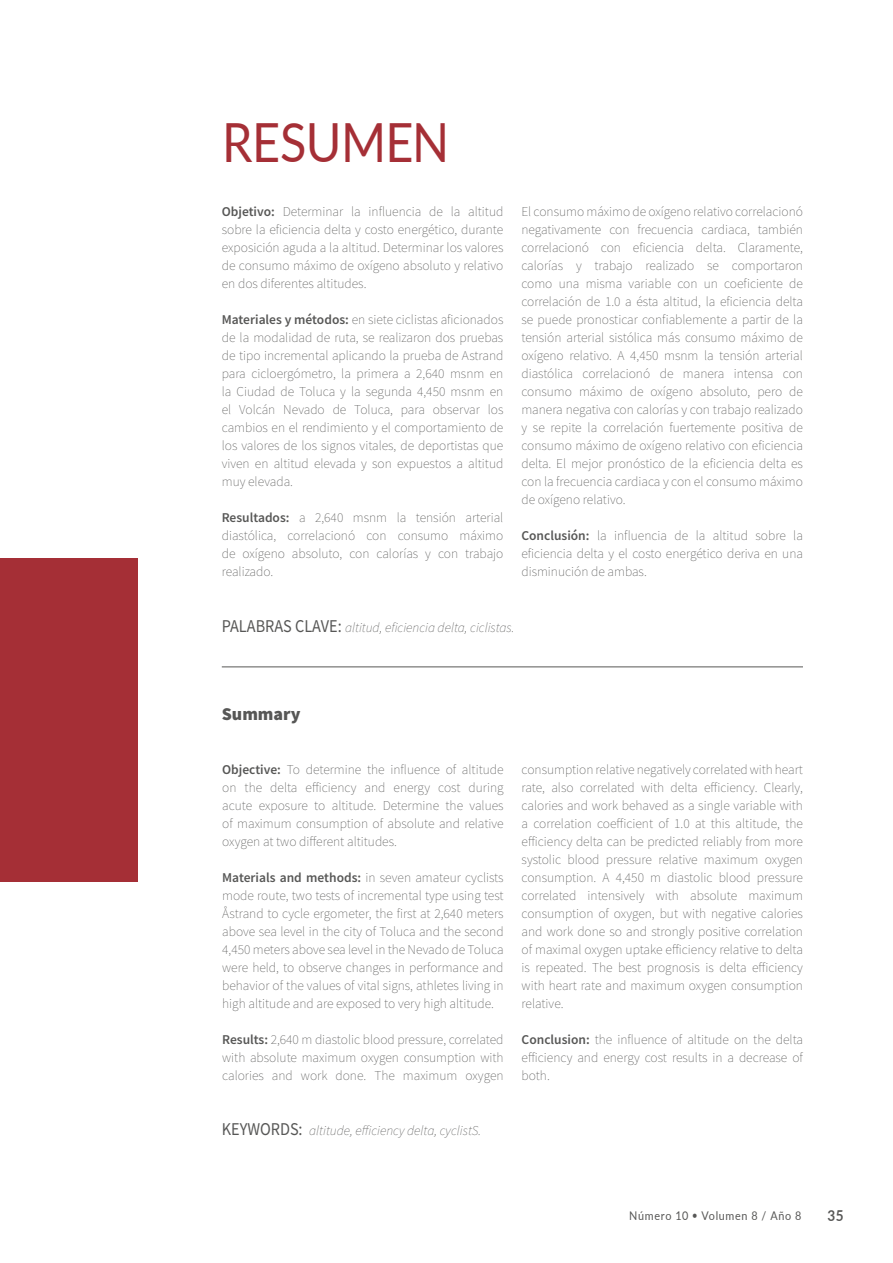
<style>
.page{position:relative;width:893px;height:1263px;background:#fff}
.page>*{position:absolute;margin:0;border:0;box-sizing:border-box;transform-origin:0 0}
.t1{font:54px "Lato";letter-spacing:-.015em;color:#a52f36;scale:.9 1}
.t2{font:900 18px "Source Sans Pro";color:#575756}
.t3{font:700 15px "Lato";color:#575756;scale:.9 1}
.t4{font:200 13.5px/18px "Source Sans Pro";color:#575756;text-align:justify}
.t5{font:italic 200 13.5px "Source Sans Pro";color:#575756}
.t6{font:12px "Lato";letter-spacing:.065em;color:#575756;scale:.9 1}
.s1{font-weight:600}
.s2{font-weight:400;font-style:normal;font-size:18px}
.s3{font-family:"Avenir LT Std";font-weight:500}
</style>
<div class="page">
<div style="left:0;top:558px;width:138px;height:324px;background:#a52f36"></div>
<hr style="left:222px;top:667px;width:581px;height:1px;background:#575756">
<h1 class="t1" style="left:222px;top:109px;width:254px">RESUMEN</h1>
<p class="t4" style="left:222px;top:203px;width:283px"><span class="s1">Objetivo:</span> Determinar la influencia de la altitud sobre la eficiencia delta y costo energético, durante exposición aguda a la altitud. Determinar los valores de consumo máximo de oxígeno absoluto y relativo en dos diferentes altitudes.</p>
<p class="t4" style="left:222px;top:311px;width:283px"><span class="s1">Materiales y métodos:</span> en siete ciclistas aficionados de la modalidad de ruta, se realizaron dos pruebas de tipo incremental aplicando la prueba de Astrand para cicloergómetro, la primera a 2,640 msnm en la Ciudad de Toluca y la segunda 4,450 msnm en el Volcán Nevado de Toluca, para observar los cambios en el rendimiento y el comportamiento de los valores de los signos vitales, de deportistas que viven en altitud elevada y son expuestos a altitud muy elevada.</p>
<p class="t4" style="left:222px;top:509px;width:283px"><span class="s1">Resultados:</span> a 2,640 msnm la tensión arterial diastólica, correlacionó con consumo máximo de oxígeno absoluto, con calorías y con trabajo realizado.</p>
<p class="t4" style="left:521px;top:203px;width:283px">El consumo máximo de oxígeno relativo correlacionó negativamente con frecuencia cardiaca, también correlacionó con eficiencia delta. Claramente, calorías y trabajo realizado se comportaron como una misma variable con un coeficiente de correlación de 1.0 a ésta altitud, la eficiencia delta se puede pronosticar confiablemente a partir de la tensión arterial sistólica más consumo máximo de oxígeno relativo. A 4,450 msnm la tensión arterial diastólica correlacionó de manera intensa con consumo máximo de oxígeno absoluto, pero de manera negativa con calorías y con trabajo realizado y se repite la correlación fuertemente positiva de consumo máximo de oxígeno relativo con eficiencia delta. El mejor pronóstico de la eficiencia delta es con la frecuencia cardiaca y con el consumo máximo de oxígeno relativo.</p>
<p class="t4" style="left:521px;top:526px;width:283px"><span class="s1">Conclusión:</span> la influencia de la altitud sobre la eficiencia delta y el costo energético deriva en una disminución de ambas.</p>
<p class="t5" style="left:222px;top:619px;width:294px"><span class="s2">PALABRAS CLAVE:</span> altitud, eficiencia delta, ciclistas.</p>
<h2 class="t2" style="left:222px;top:702px;width:80px">Summary</h2>
<p class="t4" style="left:222px;top:760px;width:283px"><span class="s1">Objective:</span> To determine the influence of altitude on the delta efficiency and energy cost during acute exposure to altitude. Determine the values of maximum consumption of absolute and relative oxygen at two different altitudes.</p>
<p class="t4" style="left:222px;top:868px;width:283px"><span class="s1">Materials and methods:</span> in seven amateur cyclists mode route, two tests of incremental type using test Åstrand to cycle ergometer, the first at 2,640 meters above sea level in the city of Toluca and the second 4,450 meters above sea level in the Nevado de Toluca were held, to observe changes in performance and behavior of the values of vital signs, athletes living in high altitude and are exposed to very high altitude.</p>
<p class="t4" style="left:222px;top:1030px;width:283px"><span class="s1">Results:</span> 2,640 m diastolic blood pressure, correlated with absolute maximum oxygen consumption with calories and work done. The maximum oxygen</p>
<p class="t5" style="left:222px;top:1122px;width:261px"><span class="s2">KEYWORDS:</span> altitude, efficiency delta, cyclistS.</p>
<p class="t4" style="left:522px;top:760px;width:283px">consumption relative negatively correlated with heart rate, also correlated with delta efficiency. Clearly, calories and work behaved as a single variable with a correlation coefficient of 1.0 at this altitude, the efficiency delta can be predicted reliably from more systolic blood pressure relative maximum oxygen consumption. A 4,450 m diastolic blood pressure correlated intensively with absolute maximum consumption of oxygen, but with negative calories and work done so and strongly positive correlation of maximal oxygen uptake efficiency relative to delta is repeated. The best prognosis is delta efficiency with heart rate and maximum oxygen consumption relative.</p>
<p class="t4" style="left:522px;top:1030px;width:283px"><span class="s1">Conclusion:</span> the influence of altitude on the delta efficiency and energy cost results in a decrease of both.</p>
<p class="t6" style="left:629px;top:1208px;width:193px">Número 10 <span class="s3">•</span> Volumen 8 / Año 8</p>
<p class="t3" style="left:827px;top:1206px;width:20px">35</p>
</div>
